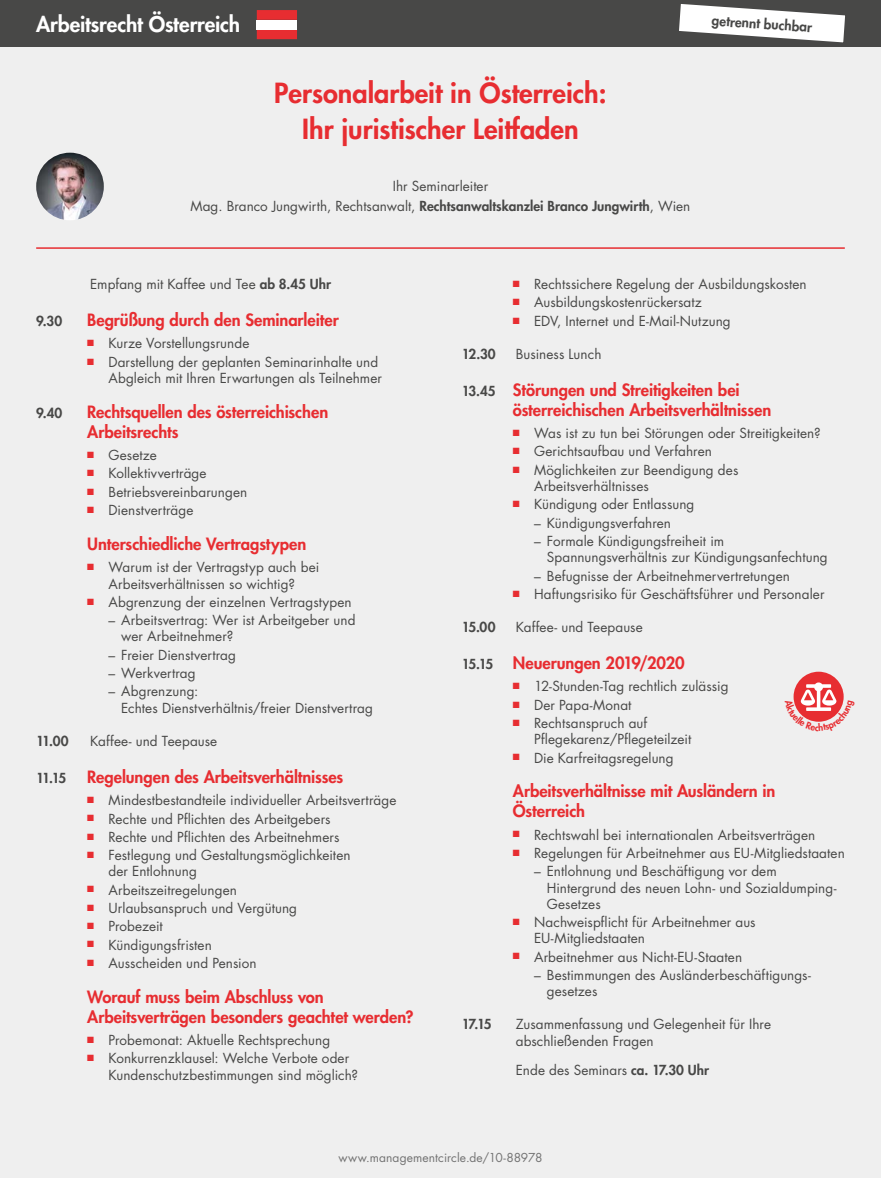
<style>
.page{position:relative;width:881px;height:1178px;background:#fff}
.page>*{position:absolute;margin:0;border:0;box-sizing:border-box;transform-origin:0 0}
.t1{font:800 27px/36px "Futura Std";color:#e72d31;text-align:center}
.t2{font:800 21px "Futura Std";letter-spacing:-.005em;color:#fff}
.t3{font:800 16.5px/19.8px "Futura Std";letter-spacing:-.005em;color:#e72d31}
.t4{font:13.5px/16.2px "Futura Std";letter-spacing:.005em;color:#484847}
.t5{font:800 13.5px "Futura Std";letter-spacing:-.075em;color:#484847}
.t6{font:12px "Futura Std";letter-spacing:.01em;color:#737373}
.s1{font-weight:800}
.s2{font-size:13.5px;color:#484847}
</style>
<div class="page">
<div style="left:0;top:0;width:880px;height:1178px;background:#efefef"></div>
<div style="left:0;top:0;width:880px;height:47px;background:#484847"></div>
<hr style="left:36px;top:247px;width:808px;height:2px;background:#e72d31">
<div style="left:793px;top:672px;width:50px;height:50px;background:#e72d31;border-radius:50%"></div>
<svg style="left:679px;top:4px;width:166px;height:39px"></svg>
<svg style="left:257px;top:10px;width:40px;height:29px"></svg>
<div style="left:257px;top:20px;width:40px;height:9px;background:#fff"></div>
<img style="left:36px;top:153px;width:68px;height:67px;border-radius:34px">
<svg style="left:793px;top:682px;width:51px;height:40px"></svg>
<h2 class="t2" style="left:36px;top:11px;width:205px">Arbeitsrecht Österreich</h2>
<p class="t5" style="left:712px;top:12px;width:102px;rotate:4deg">getrennt buchbar</p>
<h1 class="t1" style="left:274px;top:75px;width:334px">Personalarbeit in Österreich:<br>Ihr juristischer Leitfaden</h1>
<p class="t4" style="left:190px;top:175px;width:501px;line-height:20.4px;text-align:center">Ihr Seminarleiter<br>Mag. Branco Jungwirth, Rechtsanwalt, <span class="s1">Rechtsanwaltskanzlei Branco Jungwirth</span>, Wien</p>
<p class="t4" style="left:90px;top:276px;width:242px">Empfang mit Kaffee und Tee <span class="s1">ab 8.45 Uhr</span></p>
<p class="t5" style="left:36px;top:312px;width:27px">9.30</p>
<p class="t3" style="left:87px;top:310px;width:253px">Begrüßung durch den Seminarleiter</p>
<p class="t4" style="left:87px;top:336px;width:164px"><sup>■</sup> Kurze Vorstellungsrunde</p>
<p class="t4" style="left:87px;top:354px;width:296px;text-align:right"><sup>■</sup> Darstellung der geplanten Seminarinhalte und<br>Abgleich mit Ihren Erwartungen als Teilnehmer</p>
<p class="t5" style="left:36px;top:404px;width:28px">9.40</p>
<p class="t3" style="left:87px;top:402px;width:242px">Rechtsquellen des österreichischen<br>Arbeitsrechts</p>
<p class="t4" style="left:87px;top:447px;width:71px"><sup>■</sup> Gesetze</p>
<p class="t4" style="left:87px;top:465px;width:121px"><sup>■</sup> Kollektivverträge</p>
<p class="t4" style="left:87px;top:484px;width:161px"><sup>■</sup> Betriebsvereinbarungen</p>
<p class="t4" style="left:87px;top:502px;width:108px"><sup>■</sup> Dienstverträge</p>
<p class="t3" style="left:87px;top:534px;width:220px">Unterschiedliche Vertragstypen</p>
<p class="t4" style="left:87px;top:559px;width:233px;text-align:center"><sup>■</sup> Warum ist der Vertragstyp auch bei<br>Arbeitsverhältnissen so wichtig?</p>
<p class="t4" style="left:87px;top:594px;width:266px"><sup>■</sup> Abgrenzung der einzelnen Vertragstypen</p>
<p class="t4" style="left:121px;top:612px;width:235px;text-indent:-13px">– Arbeitsvertrag: Wer ist Arbeitgeber und wer Arbeitnehmer?</p>
<p class="t4" style="left:108px;top:647px;width:129px">– Freier Dienstvertrag</p>
<p class="t4" style="left:108px;top:665px;width:89px">– Werkvertrag</p>
<p class="t4" style="left:121px;top:683px;width:253px;text-indent:-13px">– Abgrenzung:<br>Echtes Dienstverhältnis/freier Dienstvertrag</p>
<p class="t5" style="left:36px;top:732px;width:34px">11.00</p>
<p class="t4" style="left:90px;top:733px;width:128px">Kaffee- und Teepause</p>
<p class="t5" style="left:36px;top:769px;width:32px">11.15</p>
<p class="t3" style="left:87px;top:767px;width:257px">Regelungen des Arbeitsverhältnisses</p>
<p class="t4" style="left:87px;top:792px;width:310px"><sup>■</sup> Mindestbestandteile individueller Arbeitsverträge</p>
<p class="t4" style="left:87px;top:810px;width:245px"><sup>■</sup> Rechte und Pflichten des Arbeitgebers</p>
<p class="t4" style="left:87px;top:829px;width:253px"><sup>■</sup> Rechte und Pflichten des Arbeitnehmers</p>
<p class="t4" style="left:108px;top:847px;width:243px;text-indent:-21px"><sup>■</sup> Festlegung und Gestaltungsmöglichkeiten der Entlohnung</p>
<p class="t4" style="left:87px;top:882px;width:151px"><sup>■</sup> Arbeitszeitregelungen</p>
<p class="t4" style="left:87px;top:900px;width:211px"><sup>■</sup> Urlaubsanspruch und Vergütung</p>
<p class="t4" style="left:87px;top:918px;width:77px"><sup>■</sup> Probezeit</p>
<p class="t4" style="left:87px;top:937px;width:126px"><sup>■</sup> Kündigungsfristen</p>
<p class="t4" style="left:87px;top:955px;width:171px"><sup>■</sup> Ausscheiden und Pension</p>
<p class="t3" style="left:87px;top:987px;width:328px">Worauf muss beim Abschluss von<br>Arbeitsverträgen besonders geachtet werden?</p>
<p class="t4" style="left:87px;top:1032px;width:244px"><sup>■</sup> Probemonat: Aktuelle Rechtsprechung</p>
<p class="t4" style="left:108px;top:1050px;width:251px;text-indent:-21px"><sup>■</sup> Konkurrenzklausel: Welche Verbote oder<br>Kundenschutzbestimmungen sind möglich?</p>
<p class="t4" style="left:512px;top:276px;width:295px"><sup>■</sup> Rechtssichere Regelung der Ausbildungskosten</p>
<p class="t4" style="left:512px;top:294px;width:190px"><sup>■</sup> Ausbildungskostenrückersatz</p>
<p class="t4" style="left:512px;top:313px;width:219px"><sup>■</sup> EDV, Internet und E-Mail-Nutzung</p>
<p class="t5" style="left:461px;top:345px;width:35px">12.30</p>
<p class="t4" style="left:515px;top:346px;width:87px">Business Lunch</p>
<p class="t3" style="left:512px;top:380px;width:260px;text-indent:-51px"><span class="s2">13.45</span> Störungen und Streitigkeiten bei österreichischen Arbeitsverhältnissen</p>
<p class="t4" style="left:512px;top:425px;width:309px"><sup>■</sup> Was ist zu tun bei Störungen oder Streitigkeiten?</p>
<p class="t4" style="left:512px;top:444px;width:200px"><sup>■</sup> Gerichtsaufbau und Verfahren</p>
<p class="t4" style="left:534px;top:462px;width:206px;text-indent:-21px"><sup>■</sup> Möglichkeiten zur Beendigung des<br>Arbeitsverhältnisses</p>
<p class="t4" style="left:512px;top:496px;width:183px"><sup>■</sup> Kündigung oder Entlassung</p>
<p class="t4" style="left:534px;top:515px;width:138px">– Kündigungsverfahren</p>
<p class="t4" style="left:546px;top:533px;width:282px;text-indent:-13px">– Formale Kündigungsfreiheit im<br>Spannungsverhältnis zur Kündigungsanfechtung</p>
<p class="t4" style="left:534px;top:568px;width:257px">– Befugnisse der Arbeitnehmervertretungen</p>
<p class="t4" style="left:512px;top:586px;width:313px"><sup>■</sup> Haftungsrisiko für Geschäftsführer und Personaler</p>
<p class="t5" style="left:461px;top:618px;width:35px">15.00</p>
<p class="t4" style="left:515px;top:619px;width:128px">Kaffee- und Teepause</p>
<p class="t3" style="left:461px;top:653px;width:224px"><span class="s2">15.15</span> Neuerungen 2019/2020</p>
<p class="t4" style="left:512px;top:678px;width:217px"><sup>■</sup> 12-Stunden-Tag rechtlich zulässig</p>
<p class="t4" style="left:512px;top:697px;width:120px"><sup>■</sup> Der Papa-Monat</p>
<p class="t4" style="left:534px;top:715px;width:159px;text-indent:-21px"><sup>■</sup> Rechtsanspruch auf<br>Pflegekarenz/Pflegeteilzeit</p>
<p class="t4" style="left:512px;top:750px;width:162px"><sup>■</sup> Die Karfreitagsregelung</p>
<p class="t3" style="left:512px;top:781px;width:264px">Arbeitsverhältnisse mit Ausländern in<br>Österreich</p>
<p class="t4" style="left:512px;top:827px;width:304px"><sup>■</sup> Rechtswahl bei internationalen Arbeitsverträgen</p>
<p class="t4" style="left:512px;top:845px;width:333px"><sup>■</sup> Regelungen für Arbeitnehmer aus EU-Mitgliedstaaten</p>
<p class="t4" style="left:546px;top:863px;width:291px;text-indent:-13px">– Entlohnung und Beschäftigung vor dem<br>Hintergrund des neuen Lohn- und Sozialdumping-<br>Gesetzes</p>
<p class="t4" style="left:534px;top:914px;width:223px;text-indent:-21px"><sup>■</sup> Nachweispflicht für Arbeitnehmer aus<br>EU-Mitgliedstaaten</p>
<p class="t4" style="left:512px;top:949px;width:231px"><sup>■</sup> Arbeitnehmer aus Nicht-EU-Staaten</p>
<p class="t4" style="left:546px;top:967px;width:265px;text-indent:-13px">– Bestimmungen des Ausländerbeschäftigungs&shy;gesetzes</p>
<p class="t5" style="left:461px;top:1016px;width:31px">17.15</p>
<p class="t4" style="left:515px;top:1016px;width:256px">Zusammenfassung und Gelegenheit für Ihre abschließenden Fragen</p>
<p class="t4" style="left:515px;top:1061px;width:195px">Ende des Seminars <span class="s1">ca. 17.30 Uhr</span></p>
<p class="t6" style="left:338px;top:1149px;width:205px">www.managementcircle.de/10-88978</p>
</div>
